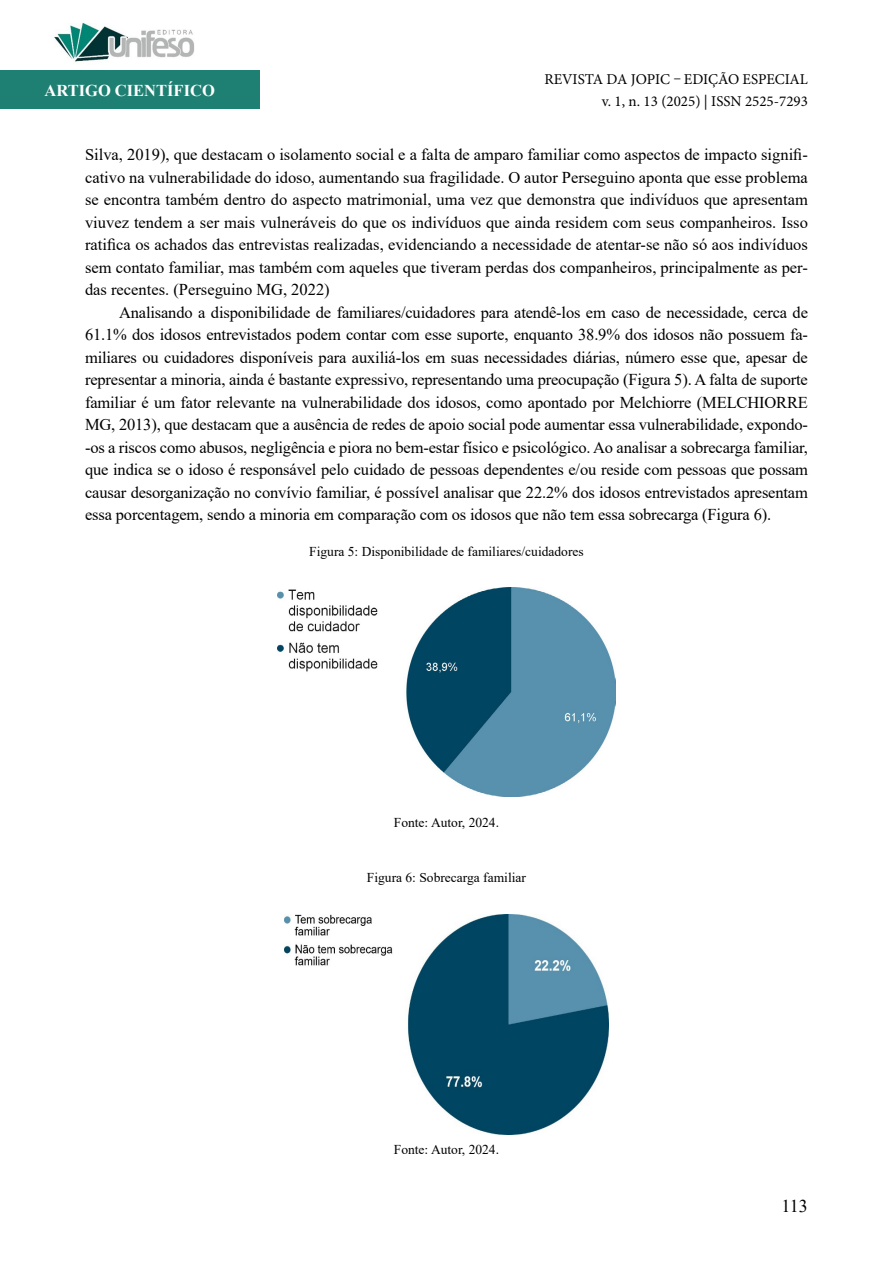
<style>
.page{position:relative;width:893px;height:1263px;background:#fff}
.page>*{position:absolute;margin:0;border:0;box-sizing:border-box;transform-origin:0 0}
.t1{font:18px "Times New Roman";color:#000}
.t2{font:16.5px/22.5px "Times New Roman";letter-spacing:-.005em;color:#000;text-align:justify}
.t3{font:700 16.5px "Times New Roman";color:#fff}
.t4{font:15px/22.5px "Minion Pro";color:#000;text-align:right}
.t5{font:13.5px "Times New Roman";color:#000}
</style>
<div class="page">
<div style="left:0;top:71px;width:259px;height:38px;background:#1e8072"></div>
<img style="left:54px;top:23px;width:140px;height:39px">
<img style="left:278px;top:588px;width:337px;height:208px">
<img style="left:284px;top:914px;width:324px;height:220px">
<p class="t3" style="left:44px;top:78px;width:172px">ARTIGO CIENTÍFICO</p>
<p class="t4" style="left:544px;top:68px;width:265px">REVISTA DA JOPIC – EDIÇÃO ESPECIAL v. 1, n. 13 (2025) | ISSN 2525-7293</p>
<p class="t2" style="left:85px;top:143px;width:724px">Silva, 2019), que destacam o isolamento social e a falta de amparo familiar como aspectos de impacto signifi&shy;cativo na vulnerabilidade do idoso, aumentando sua fragilidade. O autor Perseguino aponta que esse problema se encontra também dentro do aspecto matrimonial, uma vez que demonstra que indivíduos que apresentam viuvez tendem a ser mais vulneráveis do que os indivíduos que ainda residem com seus companheiros. Isso ratifica os achados das entrevistas realizadas, evidenciando a necessidade de atentar-se não só aos indivíduos sem contato familiar, mas também com aqueles que tiveram perdas dos companheiros, principalmente as per&shy;das recentes. (Perseguino MG, 2022)</p>
<p class="t2" style="left:85px;top:301px;width:724px;text-indent:34px">Analisando a disponibilidade de familiares/cuidadores para atendê-los em caso de necessidade, cerca de 61.1% dos idosos entrevistados podem contar com esse suporte, enquanto 38.9% dos idosos não possuem fa&shy;miliares ou cuidadores disponíveis para auxiliá-los em suas necessidades diárias, número esse que, apesar de representar a minoria, ainda é bastante expressivo, representando uma preocupação (Figura 5). A falta de suporte familiar é um fator relevante na vulnerabilidade dos idosos, como apontado por Melchiorre (MELCHIORRE MG, 2013), que destacam que a ausência de redes de apoio social pode aumentar essa vulnerabilidade, expondo--os a riscos como abusos, negligência e piora no bem-estar físico e psicológico. Ao analisar a sobrecarga familiar, que indica se o idoso é responsável pelo cuidado de pessoas dependentes e/ou reside com pessoas que possam causar desorganização no convívio familiar, é possível analisar que 22.2% dos idosos entrevistados apresentam essa porcentagem, sendo a minoria em comparação com os idosos que não tem essa sobrecarga (Figura 6).</p>
<p class="t5" style="left:309px;top:542px;width:276px">Figura 5: Disponibilidade de familiares/cuidadores</p>
<p class="t5" style="left:394px;top:813px;width:107px">Fonte: Autor, 2024.</p>
<p class="t5" style="left:367px;top:868px;width:161px">Figura 6: Sobrecarga familiar</p>
<p class="t5" style="left:394px;top:1139px;width:107px">Fonte: Autor, 2024.</p>
<p class="t1" style="left:782px;top:1193px;width:28px">113</p>
</div>
